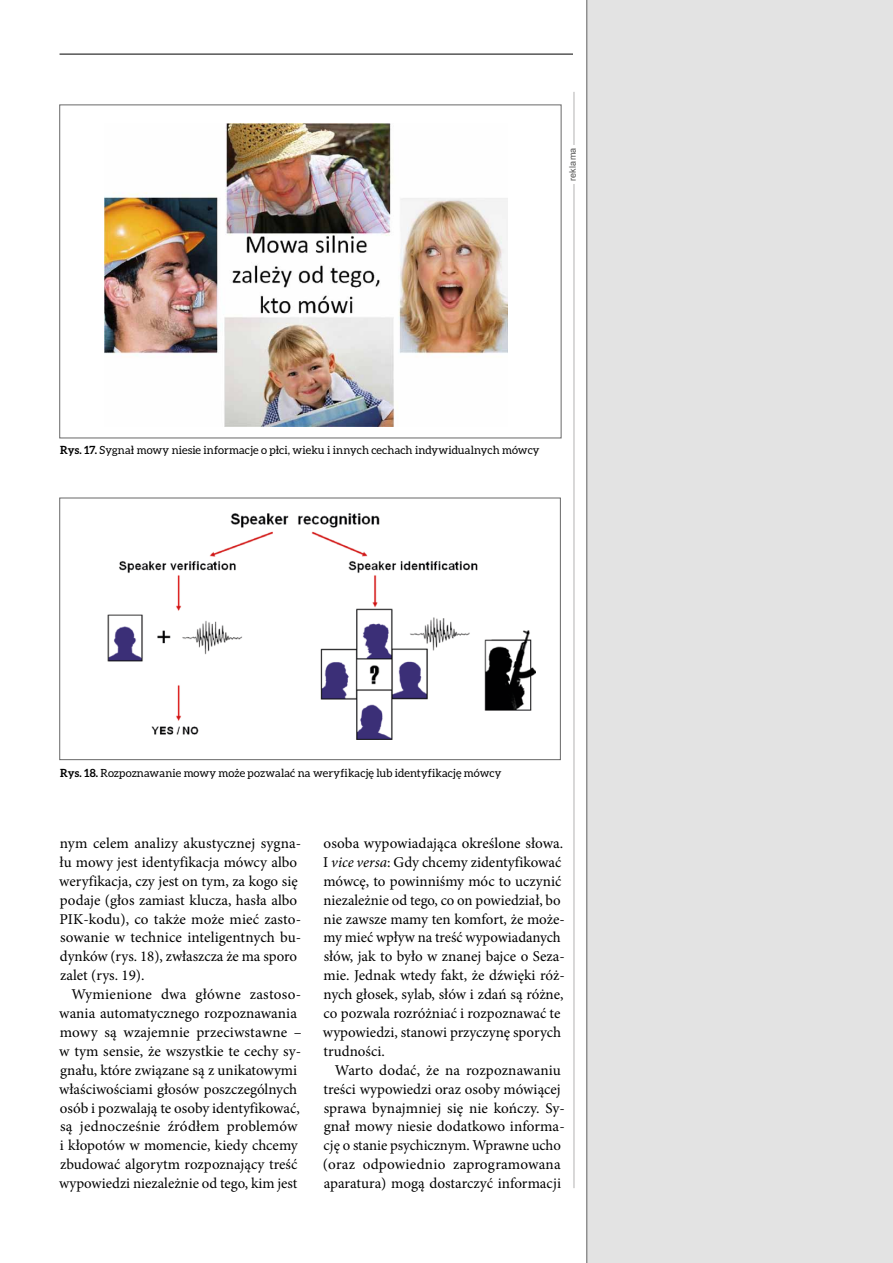
<style>
.page{position:relative;width:893px;height:1263px;background:#fff}
.page>*{position:absolute;margin:0;border:0;box-sizing:border-box;transform-origin:0 0}
.t1{font:15px/18.9px "Minion Pro";color:#000}
.t2{font:11.25px "Aleo";letter-spacing:.01em;color:#000}
.t3{font:9px "Arial";letter-spacing:.02em;color:#575756}
.s1{font-weight:700}
.s2{font-style:italic}
</style>
<div class="page">
<hr style="left:60px;top:54px;width:600px;height:1px;background:#000">
<div style="left:573px;top:0;width:320px;height:1263px;background:linear-gradient(to bottom,#fff,#fff)"></div>
<hr style="left:574px;top:92px;width:1px;height:1096px;background:#b3b2b2">
<div style="left:569px;top:145px;width:10px;height:39px;background:#fff"></div>
<img style="left:105px;top:124px;width:403px;height:302px">
<img style="left:107px;top:513px;width:429px;height:226px">
<div style="left:60px;top:498px;width:501px;height:262px;border:1px solid #686868"></div>
<div style="left:587px;top:0;width:306px;height:1263px;background:#e3e3e3"></div>
<p class="t3" style="left:567px;top:181px;width:35px;rotate:-90deg">reklama</p>
<p class="t2" style="left:60px;top:443px;width:481px"><span class="s1">Rys. 17.</span> Sygnał mowy niesie informacje o płci, wieku i innych cechach indywidualnych mówcy</p>
<p class="t2" style="left:60px;top:766px;width:443px"><span class="s1">Rys. 18.</span> Rozpoznawanie mowy może pozwalać na weryfikację lub identyfikację mówcy</p>
<p class="t1" style="left:59px;top:834px;width:244px">nym celem analizy akustycznej sygna&shy;łu mowy jest identyfikacja mówcy albo weryfikacja, czy jest on tym, za kogo się podaje (głos zamiast klucza, hasła albo PIK-kodu), co także może mieć zasto&shy;sowanie w technice inteligentnych bu&shy;dynków (rys. 18), zwłaszcza że ma sporo zalet (rys. 19).</p>
<p class="t1" style="left:59px;top:985px;width:244px;text-indent:12px">Wymienione dwa główne zastoso&shy;wania automatycznego rozpoznawania mowy są wzajemnie przeciwstawne – w tym sensie, że wszystkie te cechy sy&shy;gnału, które związane są z unikatowymi właściwościami głosów poszczególnych osób i pozwalają te osoby identyfikować, są jednocześnie źródłem problemów i kłopotów w momencie, kiedy chcemy zbudować algorytm rozpoznający treść wypowiedzi niezależnie od tego, kim jest</p>
<p class="t1" style="left:323px;top:834px;width:243px">osoba wypowiadająca określone słowa.<br>I <span class="s2">vice versa</span>: Gdy chcemy zidentyfikować mówcę, to powinniśmy móc to uczynić niezależnie od tego, co on powiedział, bo nie zawsze mamy ten komfort, że może&shy;my mieć wpływ na treść wypowiadanych słów, jak to było w znanej bajce o Seza&shy;mie. Jednak wtedy fakt, że dźwięki róż&shy;nych głosek, sylab, słów i zdań są różne, co pozwala rozróżniać i rozpoznawać te wypowiedzi, stanowi przyczynę sporych trudności.</p>
<p class="t1" style="left:323px;top:1060px;width:244px;text-align:center">Warto dodać, że na rozpoznawaniu treści wypowiedzi oraz osoby mówiącej sprawa bynajmniej się nie kończy. Sy&shy;gnał mowy niesie dodatkowo informa&shy;cję o stanie psychicznym. Wprawne ucho (oraz odpowiednio zaprogramowana aparatura) mogą dostarczyć informacji</p>
</div>
